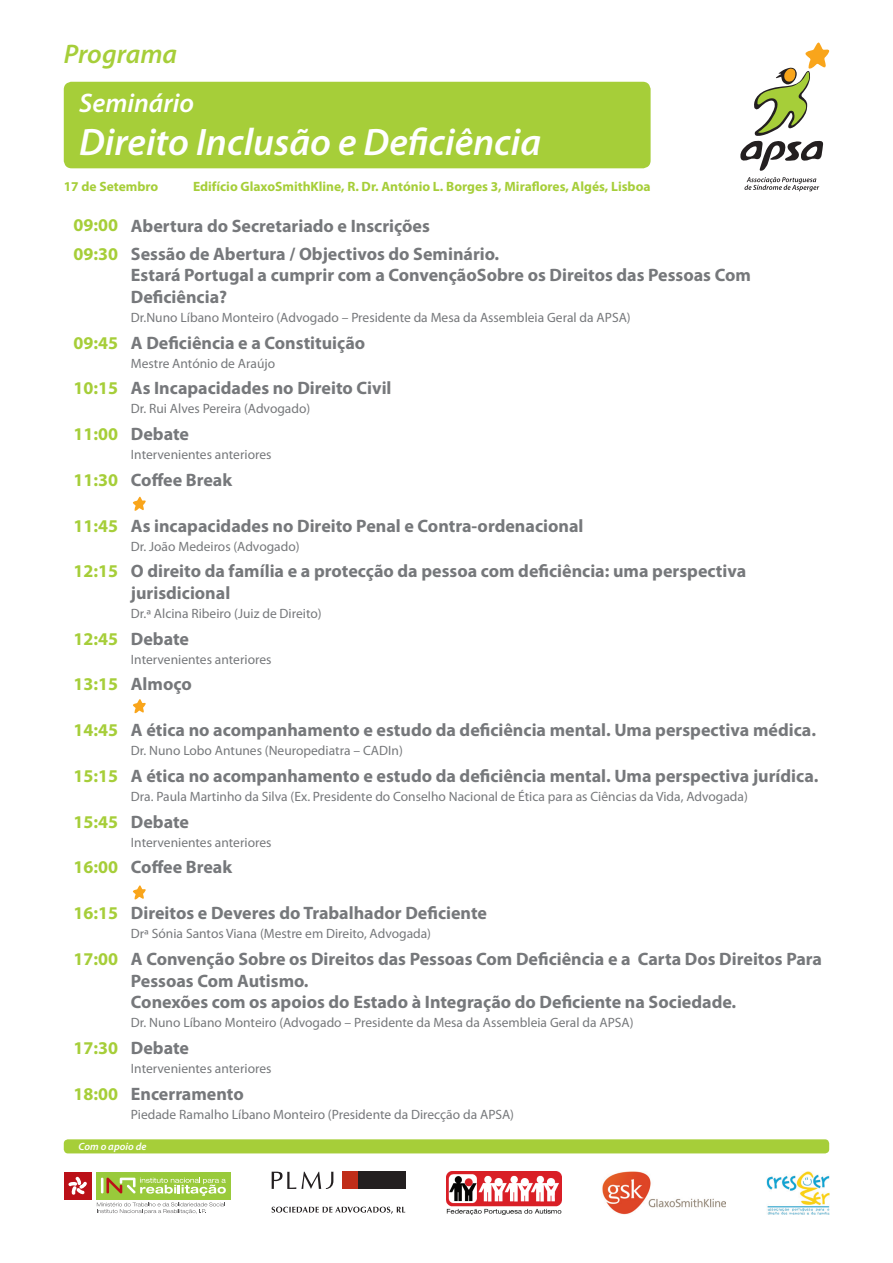
<style>
.page{position:relative;width:893px;height:1263px;background:#fff}
.page>*{position:absolute;margin:0;border:0;box-sizing:border-box;transform-origin:0 0}
.t1{font:italic 600 38.4px "Myriad Pro";color:#fff}
.t2{font:italic 600 27px "Myriad Pro";color:#a6ce39}
.t3{font:italic 600 26.85px "Myriad Pro";color:#fff}
.t4{font:700 18px/21.6px "Myriad Pro";color:#76787b}
.t5{font:13.5px "Myriad Pro";color:#76787b}
.t6{font:700 13.5px "Myriad Pro";color:#a6ce39}
.t7{font:italic 600 10.5px "Myriad Pro";color:#fff}
.s1{color:#a6ce39}
</style>
<div class="page">
<svg style="left:133px;top:496px;width:13px;height:15px"></svg>
<svg style="left:133px;top:699px;width:13px;height:15px"></svg>
<svg style="left:133px;top:885px;width:13px;height:15px"></svg>
<svg style="left:740px;top:42px;width:90px;height:129px"></svg>
<svg style="left:744px;top:177px;width:75px;height:14px"></svg>
<div style="left:64px;top:82px;width:587px;height:86px;background:#a6ce39;border-radius:8px"></div>
<div style="left:64px;top:1139px;width:765px;height:14px;background:#a6ce39;border-radius:4px"></div>
<div style="left:342px;top:1172px;width:16px;height:17px;background:#c02d19"></div>
<div style="left:358px;top:1172px;width:47px;height:17px;background:#231f20"></div>
<svg style="left:272px;top:1172px;width:62px;height:17px"></svg>
<svg style="left:272px;top:1207px;width:133px;height:7px"></svg>
<div style="left:96px;top:1172px;width:135px;height:27px;background:#99ca3b"></div>
<svg style="left:101px;top:1177px;width:125px;height:19px"></svg>
<div style="left:64px;top:1172px;width:28px;height:27px;background:#bb1018"></div>
<svg style="left:68px;top:1176px;width:19px;height:19px"></svg>
<svg style="left:97px;top:1202px;width:128px;height:12px"></svg>
<img style="left:446px;top:1172px;width:115px;height:42px">
<img style="left:767px;top:1172px;width:62px;height:42px">
<img style="left:602px;top:1172px;width:124px;height:42px">
<h2 class="t2" style="left:64px;top:37px;width:115px">Programa</h2>
<h3 class="t3" style="left:79px;top:86px;width:117px">Seminário</h3>
<h1 class="t1" style="left:79px;top:117px;width:464px">Direito Inclusão e Deficiência</h1>
<p class="t6" style="left:64px;top:178px;width:96px">17 de Setembro</p>
<p class="t6" style="left:193px;top:178px;width:459px">Edifício GlaxoSmithKline, R. Dr. António L. Borges 3, Miraflores, Algés, Lisboa</p>
<p class="t4" style="left:73px;top:211px;width:427px;line-height:27.8px"><span class="s1">09:00</span> Abertura do Secretariado e Inscrições<br><span class="s1">09:30</span> Sessão de Abertura / Objectivos do Seminário.</p>
<p class="t4" style="left:131px;top:264px;width:621px">Estará Portugal a cumprir com a ConvençãoSobre os Direitos das Pessoas Com<br>Deficiência?</p>
<p class="t5" style="left:131px;top:309px;width:501px">Dr.Nuno Líbano Monteiro (Advogado – Presidente da Mesa da Assembleia Geral da APSA)</p>
<p class="t4" style="left:73px;top:331px;width:293px"><span class="s1">09:45</span> A Deficiência e a Constituição</p>
<p class="t5" style="left:131px;top:355px;width:146px">Mestre António de Araújo</p>
<p class="t4" style="left:73px;top:377px;width:320px"><span class="s1">10:15</span> As Incapacidades no Direito Civil</p>
<p class="t5" style="left:131px;top:401px;width:181px">Dr. Rui Alves Pereira (Advogado)</p>
<p class="t4" style="left:73px;top:423px;width:117px"><span class="s1">11:00</span> Debate</p>
<p class="t5" style="left:131px;top:446px;width:142px">Intervenientes anteriores</p>
<p class="t4" style="left:73px;top:468px;width:160px"><span class="s1">11:30</span> Coffee Break</p>
<p class="t4" style="left:73px;top:514px;width:511px"><span class="s1">11:45</span> As incapacidades no Direito Penal e Contra-ordenacional</p>
<p class="t5" style="left:131px;top:538px;width:170px">Dr. João Medeiros (Advogado)</p>
<p class="t4" style="left:131px;top:560px;width:617px;text-indent:-57px"><span class="s1">12:15</span> O direito da família e a protecção da pessoa com deficiência: uma perspectiva jurisdicional</p>
<p class="t5" style="left:131px;top:605px;width:192px">Dr.ª Alcina Ribeiro (Juiz de Direito)</p>
<p class="t4" style="left:73px;top:627px;width:117px"><span class="s1">12:45</span> Debate</p>
<p class="t5" style="left:131px;top:651px;width:142px">Intervenientes anteriores</p>
<p class="t4" style="left:73px;top:673px;width:120px"><span class="s1">13:15</span> Almoço</p>
<p class="t4" style="left:73px;top:719px;width:744px"><span class="s1">14:45</span> A ética no acompanhamento e estudo da deficiência mental. Uma perspectiva médica.</p>
<p class="t5" style="left:131px;top:742px;width:273px">Dr. Nuno Lobo Antunes (Neuropediatra – CADIn)</p>
<p class="t4" style="left:73px;top:764px;width:747px"><span class="s1">15:15</span> A ética no acompanhamento e estudo da deficiência mental. Uma perspectiva jurídica.</p>
<p class="t5" style="left:131px;top:788px;width:618px">Dra. Paula Martinho da Silva (Ex. Presidente do Conselho Nacional de Ética para as Ciências da Vida, Advogada)</p>
<p class="t4" style="left:73px;top:810px;width:117px"><span class="s1">15:45</span> Debate</p>
<p class="t5" style="left:131px;top:834px;width:142px">Intervenientes anteriores</p>
<p class="t4" style="left:73px;top:856px;width:160px"><span class="s1">16:00</span> Coffee Break</p>
<p class="t4" style="left:73px;top:902px;width:415px"><span class="s1">16:15</span> Direitos e Deveres do Trabalhador Deficiente</p>
<p class="t5" style="left:131px;top:925px;width:302px">Drª Sónia Santos Viana (Mestre em Direito, Advogada)</p>
<p class="t4" style="left:131px;top:947px;width:693px;text-indent:-57px"><span class="s1">17:00</span> A Convenção Sobre os Direitos das Pessoas Com Deficiência e a Carta Dos Direitos Para<br>Pessoas Com Autismo.<br>Conexões com os apoios do Estado à Integração do Deficiente na Sociedade.</p>
<p class="t5" style="left:131px;top:1014px;width:504px">Dr. Nuno Líbano Monteiro (Advogado – Presidente da Mesa da Assembleia Geral da APSA)</p>
<p class="t4" style="left:73px;top:1036px;width:117px"><span class="s1">17:30</span> Debate</p>
<p class="t5" style="left:131px;top:1060px;width:142px">Intervenientes anteriores</p>
<p class="t4" style="left:73px;top:1082px;width:172px"><span class="s1">18:00</span> Encerramento</p>
<p class="t5" style="left:131px;top:1106px;width:385px">Piedade Ramalho Líbano Monteiro (Presidente da Direcção da APSA)</p>
<p class="t7" style="left:79px;top:1140px;width:69px">Com o apoio de</p>
</div>
